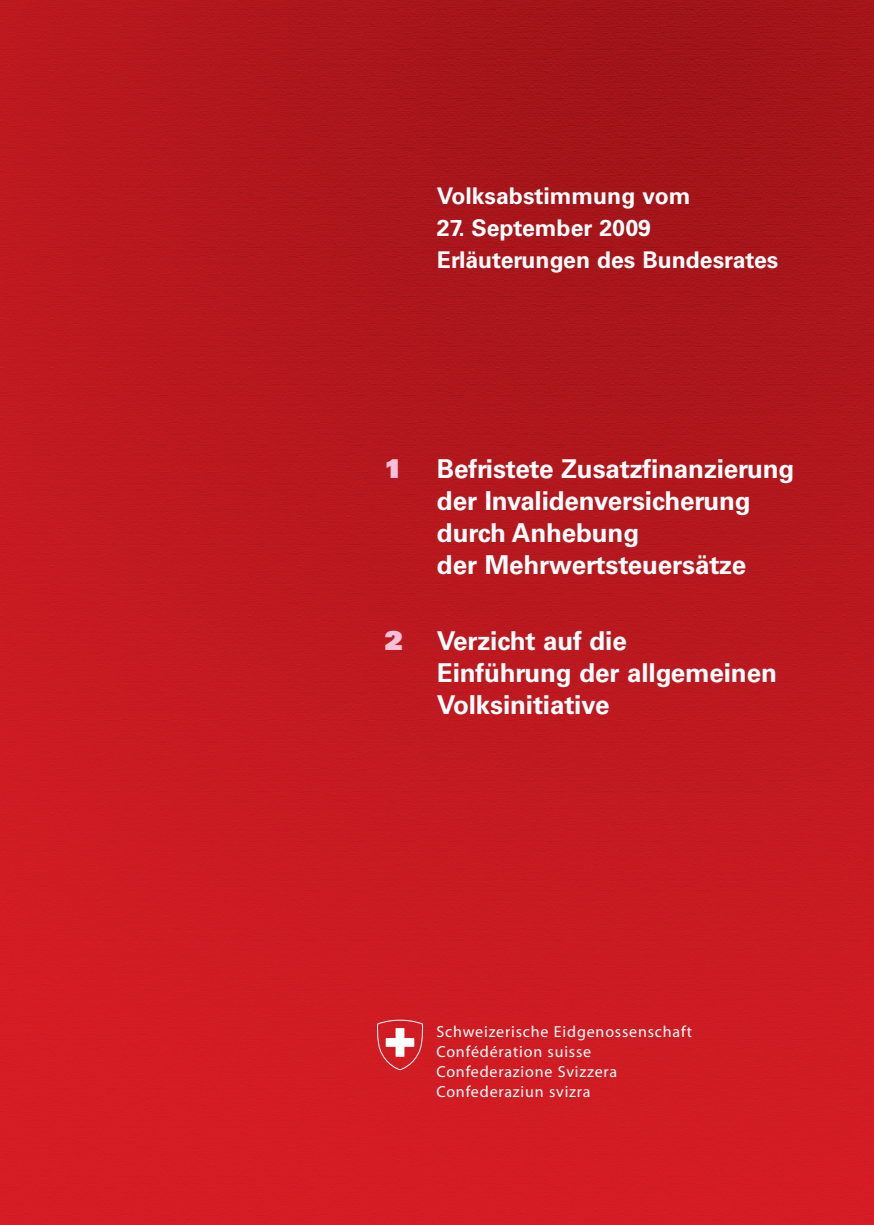
<style>
.page{position:relative;width:874px;height:1225px;background:#fff}
.page>*{position:absolute;margin:0;border:0;box-sizing:border-box;transform-origin:0 0}
.t1{font:700 26px/32px "Univers";letter-spacing:-.005em;color:#fff}
.t2{font:900 26px "Univers";color:#f8c1d9}
.t3{font:700 23px/32px "Univers";color:#fff}
.t4{font:16px/20px "Myriad";letter-spacing:.05em;color:#fff}
</style>
<div class="page">
<img style="left:0;top:0;width:873px;height:1224px">
<svg style="left:377px;top:1019px;width:47px;height:52px"></svg>
<p class="t3" style="left:437px;top:182px;width:255px">Volksabstimmung vom</p>
<p class="t3" style="left:437px;top:214px;width:342px">27. September 2009<br>Erläuterungen des Bundesrates</p>
<p class="t2" style="left:384px;top:459px;width:20px">1</p>
<p class="t2" style="left:384px;top:631px;width:20px">2</p>
<p class="t1" style="left:437px;top:455px;width:359px">Befristete Zusatzfinanzierung der Invalidenversicherung durch Anhebung<br>der Mehrwertsteuersätze</p>
<p class="t1" style="left:437px;top:627px;width:341px">Verzicht auf die<br>Einführung der allgemeinen<br>Volksinitiative</p>
<p class="t4" style="left:436px;top:1022px;width:257px">Schweizerische Eidgenossenschaft<br>Confédération suisse<br>Confederazione Svizzera<br>Confederaziun svizra</p>
</div>
